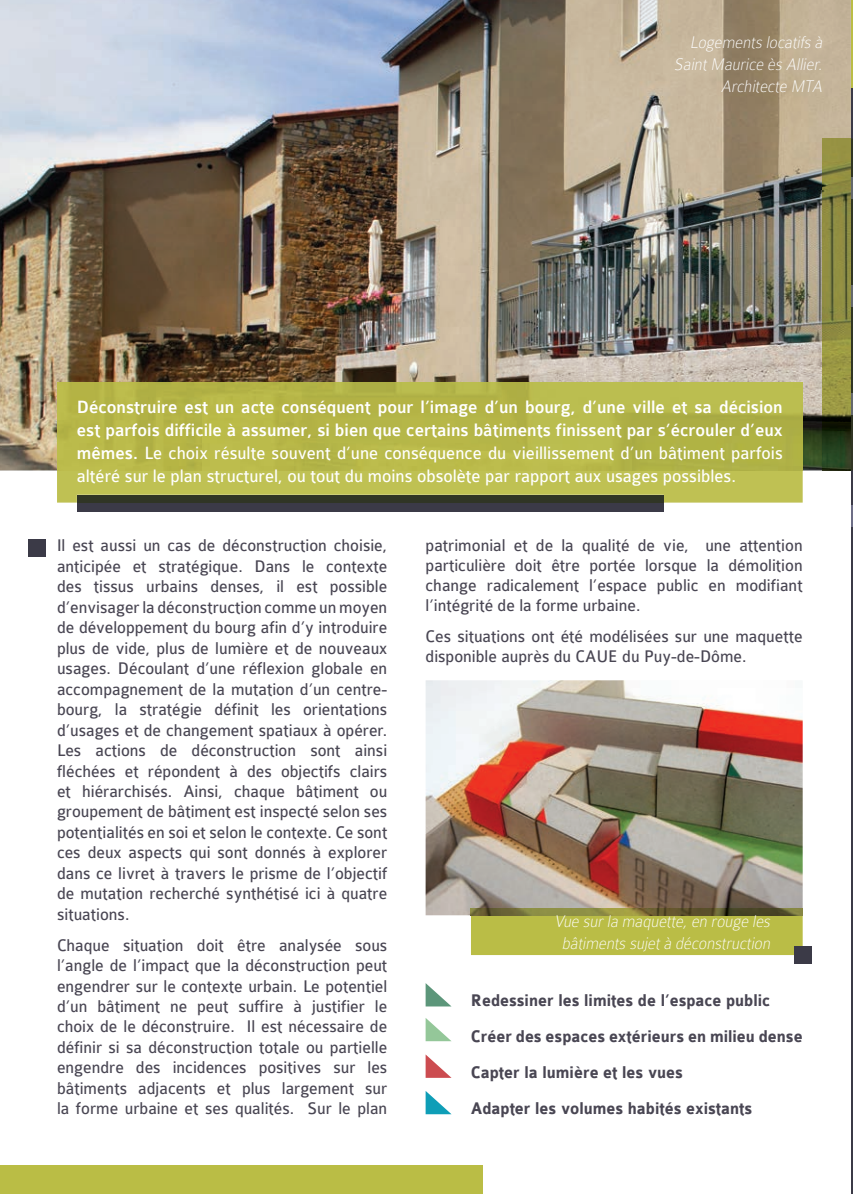
<style>
.page{position:relative;width:853px;height:1194px;background:#fff}
.page>*{position:absolute;margin:0;border:0;box-sizing:border-box;transform-origin:0 0}
.t1{font:500 19px/22.8px "Colaborate";color:#fff;text-align:justify;scale:.95 1}
.t2{font:18px/20.4px "Colaborate";color:#494653;text-align:justify;scale:.95 1}
.t3{font:700 18px/36px "Colaborate";color:#494653;scale:.92 1}
.t4{font:italic 100 18px/21.6px "Colaborate";color:#fff;text-align:center;scale:.95 1}
.s1{font-weight:400}
</style>
<div class="page">
<div style="left:0;top:1165px;width:482px;height:28px;background:#babd45"></div>
<hr style="left:851px;top:0;width:2px;height:1193px;background:#3b3a47">
<img style="left:0;top:0;width:851px;height:470px">
<svg style="left:851px;top:139px;width:2px;height:331px"></svg>
<img style="left:822px;top:139px;width:29px;height:331px">
<hr style="left:851px;top:177px;width:2px;height:21px;background:#64686b">
<hr style="left:851px;top:285px;width:2px;height:22px;background:#64686b">
<hr style="left:851px;top:393px;width:2px;height:21px;background:#64686b">
<hr style="left:851px;top:505px;width:2px;height:21px;background:#6d6e86">
<div style="left:57px;top:470px;width:746px;height:32px;background:#bfc153"></div>
<img style="left:57px;top:383px;width:746px;height:87px">
<div style="left:29px;top:539px;width:17px;height:17px;background:#3b3a47"></div>
<img style="left:426px;top:680px;width:377px;height:235px">
<svg style="left:426px;top:983px;width:25px;height:23px"></svg>
<svg style="left:426px;top:1018px;width:25px;height:23px"></svg>
<svg style="left:426px;top:1055px;width:25px;height:22px"></svg>
<svg style="left:426px;top:1091px;width:25px;height:23px"></svg>
<div style="left:471px;top:915px;width:332px;height:40px;background:#babd46"></div>
<img style="left:471px;top:908px;width:332px;height:7px">
<div style="left:794px;top:946px;width:17px;height:17px;background:#3b3a47"></div>
<hr style="left:851px;top:0;width:2px;height:87px;background:#babd45">
<div style="left:77px;top:502px;width:587px;height:10px;background:#3b3a47"></div>
<div style="left:77px;top:495px;width:587px;height:7px;background:#303525"></div>
<p class="t4" style="left:674px;top:32px;width:161px;text-align:right">Logements locatifs à<br>SaintMaurice ès Allier.<br>Architecte MTA</p>
<p class="t1" style="left:77px;top:396px;width:745px">Déconstruire est un acte conséquent pour l’image d’un bourg, d’une ville et sa décision est parfois difficile à assumer, si bien que certains bâtiments finissent par s’écrouler d’eux mêmes. <span class="s1">Le choix résulte souvent d’une conséquence du vieillissement d’un bâtiment parfois altéré sur le plan structurel, ou tout du moins obsolète par rapport aux usages possibles.</span></p>
<p class="t2" style="left:57px;top:535px;width:349px">Il est aussi un cas de déconstruction choisie, anticipée et stratégique. Dans le contexte des tissus urbains denses, il est possible d’envisager la déconstruction comme un moyen de développement du bourg afin d’y introduire plus de vide, plus de lumière et de nouveaux usages. Découlant d’une réflexion globale en accompagnement de la mutation d’un centre&shy;bourg, la stratégie définit les orientations d’usages et de changement spatiaux à opérer.<br>Les actions de déconstruction sont ainsi fléchées et répondent à des objectifs clairs et hiérarchisés. Ainsi, chaque bâtiment ou groupement de bâtiment est inspecté selon ses potentialités en soi et selon le contexte. Ce sont ces deux aspects qui sont donnés à explorer dans ce livret à travers le prisme de l’objectif de mutation recherché synthétisé ici à quatre situations.</p>
<p class="t2" style="left:57px;top:934px;width:349px">Chaque situation doit être analysée sous l’angle de l’impact que la déconstruction peut engendrer sur le contexte urbain. Le potentiel d’un bâtiment ne peut suffire à justifier le choix de le déconstruire. Il est nécessaire de définir si sa déconstruction totale ou partielle engendre des incidences positives sur les bâtiments adjacents et plus largement sur la forme urbaine et ses qualités. Sur le plan</p>
<p class="t2" style="left:426px;top:536px;width:398px">patrimonial et de la qualité de vie, une attention particulière doit être portée lorsque la démolition change radicalement l’espace public en modifiant l’intégrité de la forme urbaine.</p>
<p class="t2" style="left:426px;top:626px;width:398px">Ces situations ont été modélisées sur une maquette disponible auprès du CAUE du Puy-de-Dôme.</p>
<p class="t4" style="left:554px;top:910px;width:232px">Vue surla maquette,en rouge les bâtiments sujetà déconstruction</p>
<p class="t3" style="left:471px;top:982px;width:362px">Redessiner les limites de l’espace public Créer des espaces extérieurs en milieu dense Capter la lumière et les vues<br>Adapter les volumes habités existants</p>
</div>
